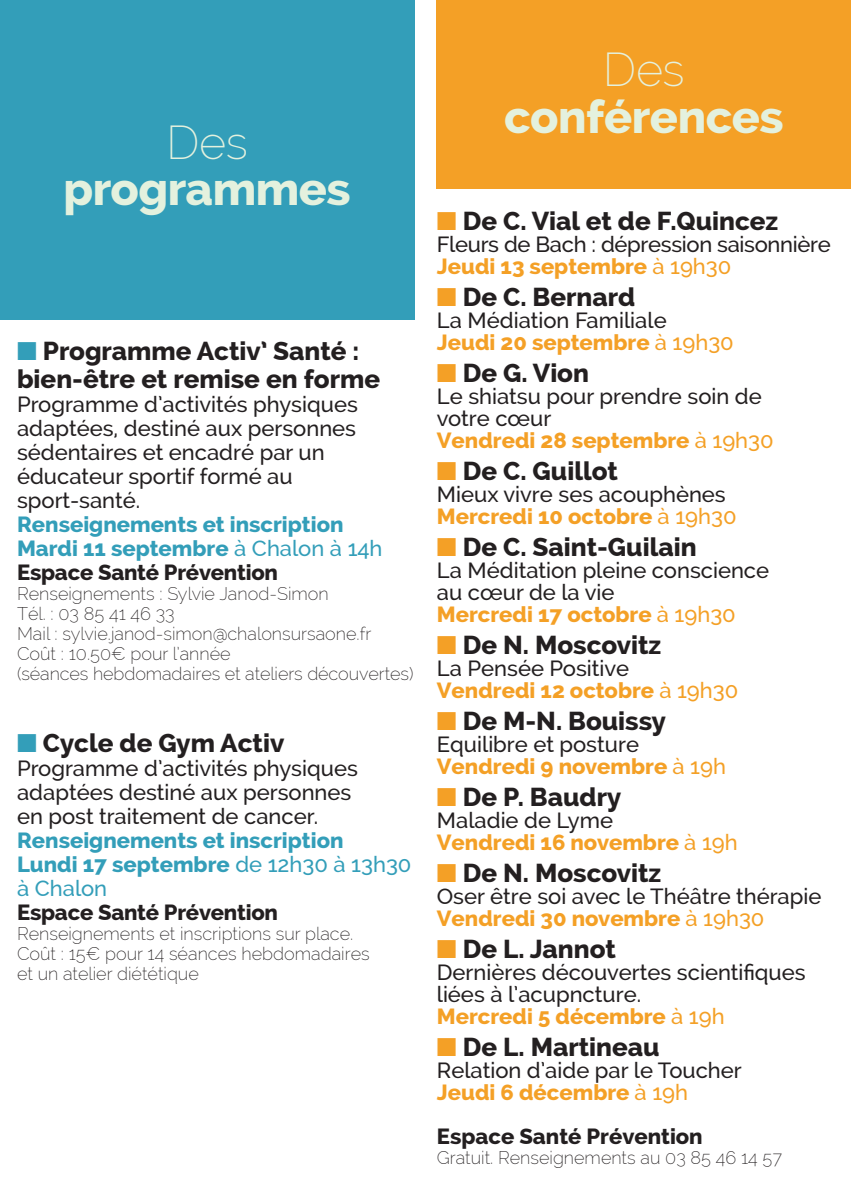
<style>
.page{position:relative;width:851px;height:1191px;background:#fff}
.page>*{position:absolute;margin:0;border:0;box-sizing:border-box;transform-origin:0 0}
.t1{font:800 46.6px "Raleway";letter-spacing:-.01em;color:#e4f1de}
.t2{font:200 46.6px "Raleway";letter-spacing:-.01em;color:#e4f1de}
.t3{font:800 26px/28px "Raleway";color:#231f20}
.t4{font:500 22px/22px "Raleway";color:#231f20}
.t5{font:800 22px/24px "Raleway";color:#339eb9}
.t6{font:800 22px/22px "Raleway";color:#f4a026}
.t7{font:800 22px "Raleway";letter-spacing:-.005em;color:#231f20}
.t8{font:200 18px/20px "Raleway";color:#231f20}
.s1{color:#339eb9}
.s2{font-weight:500}
.s3{color:#231f20}
.s4{color:#f4a026}
.s5{font-weight:800;color:#f4a026}
.s6{font-weight:500;color:#231f20}
</style>
<div class="page">
<div style="left:0;top:0;width:414px;height:320px;background:#339eb9"></div>
<div style="left:437px;top:0;width:413px;height:189px;background:#f4a026"></div>
<h1 class="t2" style="left:166px;top:115px;width:83px">Des</h1>
<h1 class="t1" style="left:63px;top:162px;width:289px">programmes</h1>
<p class="t3" style="left:17px;top:337px;width:365px"><span class="s1">■</span> Programme Activ’ Santé : bien-être et remise en forme</p>
<p class="t4" style="left:17px;top:392px;width:342px;line-height:24px">Programme d’activités physiques adaptées, destiné aux personnes sédentaires et encadré par un éducateur sportif formé au sport-santé.</p>
<p class="t5" style="left:17px;top:512px;width:367px">Renseignements et inscription<br>Mardi 11 septembre <span class="s2">à Chalon à 14h<br></span><span class="s3">Espace Santé Prévention</span></p>
<p class="t8" style="left:17px;top:583px;width:398px">Renseignements : Sylvie Janod-Simon<br>Tél. : 03 85 41 46 33<br>Mail : sylvie.janod-simon@chalonsursaone.fr Coût : 10.50€ pour l’année<br>(séances hebdomadaires et ateliers découvertes)</p>
<p class="t3" style="left:17px;top:729px;width:269px"><span class="s1">■</span> Cycle de Gym Activ</p>
<p class="t4" style="left:17px;top:756px;width:342px;line-height:24px">Programme d’activités physiques adaptées destiné aux personnes en post traitement de cancer.</p>
<p class="t5" style="left:17px;top:828px;width:396px">Renseignements et inscription<br>Lundi 17 septembre <span class="s2">de 12h30 à 13h30 à Chalon</span></p>
<p class="t7" style="left:17px;top:899px;width:262px">Espace Santé Prévention</p>
<p class="t8" style="left:17px;top:923px;width:354px">Renseignements et inscriptions sur place.<br>Coût : 15€ pour 14 séances hebdomadaires et un atelier diététique</p>
<h1 class="t2" style="left:603px;top:43px;width:83px">Des</h1>
<h1 class="t1" style="left:504px;top:90px;width:281px">conférences</h1>
<p class="t3" style="left:437px;top:207px;width:343px"><span class="s4">■</span> De C. Vial et de F.Quincez</p>
<p class="t4" style="left:437px;top:233px;width:395px">Fleurs de Bach : dépression saisonnière<br><span class="s5">Jeudi 13 septembre</span> <span class="s4">à 19h30</span></p>
<p class="t3" style="left:437px;top:283px;width:200px"><span class="s4">■</span> De C. Bernard</p>
<p class="t4" style="left:437px;top:309px;width:298px">La Médiation Familiale<br><span class="s5">Jeudi 20 septembre</span> <span class="s4">à 19h30</span></p>
<p class="t3" style="left:437px;top:359px;width:154px"><span class="s4">■</span> De G. Vion</p>
<p class="t4" style="left:437px;top:385px;width:338px">Le shiatsu pour prendre soin de votre cœur<br><span class="s5">Vendredi 28 septembre</span> <span class="s4">à 19h30</span></p>
<p class="t3" style="left:437px;top:457px;width:183px"><span class="s4">■</span> De C. Guillot</p>
<p class="t4" style="left:437px;top:483px;width:301px">Mieux vivre ses acouphènes<br><span class="s5">Mercredi 10 octobre</span> <span class="s4">à 19h30</span></p>
<p class="t3" style="left:437px;top:533px;width:261px"><span class="s4">■</span> De C. Saint-Guilain</p>
<p class="t4" style="left:437px;top:559px;width:334px">La Méditation pleine conscience au cœur de la vie<br><span class="s5">Mercredi 17 octobre</span> <span class="s4">à 19h30</span></p>
<p class="t3" style="left:437px;top:631px;width:226px"><span class="s4">■</span> De N. Moscovitz</p>
<p class="t6" style="left:437px;top:657px;width:303px"><span class="s6">La Pensée Positive<br></span>Vendredi 12 octobre <span class="s2">à 19h30</span></p>
<p class="t3" style="left:437px;top:707px;width:231px"><span class="s4">■</span> De M-N. Bouissy</p>
<p class="t4" style="left:437px;top:733px;width:290px">Equilibre et posture<br><span class="s5">Vendredi 9 novembre</span> <span class="s4">à 19h</span></p>
<p class="t3" style="left:437px;top:783px;width:186px"><span class="s4">■</span> De P. Baudry</p>
<p class="t6" style="left:437px;top:809px;width:302px"><span class="s6">Maladie de Lyme<br></span>Vendredi 16 novembre <span class="s2">à 19h</span></p>
<p class="t3" style="left:437px;top:859px;width:226px"><span class="s4">■</span> De N. Moscovitz</p>
<p class="t4" style="left:437px;top:885px;width:386px">Oser être soi avec le Théâtre thérapie<br><span class="s5">Vendredi 30 novembre</span> <span class="s4">à 19h30</span></p>
<p class="t3" style="left:437px;top:935px;width:180px"><span class="s4">■</span> De L. Jannot</p>
<p class="t4" style="left:437px;top:961px;width:370px">Dernières découvertes scientifiques liées à l’acupncture.<br><span class="s5">Mercredi 5 décembre</span> <span class="s4">à 19h</span></p>
<p class="t3" style="left:437px;top:1033px;width:224px"><span class="s4">■</span> De L. Martineau</p>
<p class="t4" style="left:437px;top:1059px;width:306px">Relation d’aide par le Toucher<br><span class="s5">Jeudi 6 décembre</span> <span class="s4">à 19h</span></p>
<p class="t7" style="left:437px;top:1123px;width:267px">Espace Santé Prévention</p>
<p class="t8" style="left:437px;top:1147px;width:347px">Gratuit. Renseignements au 03 85 46 14 57</p>
</div>
